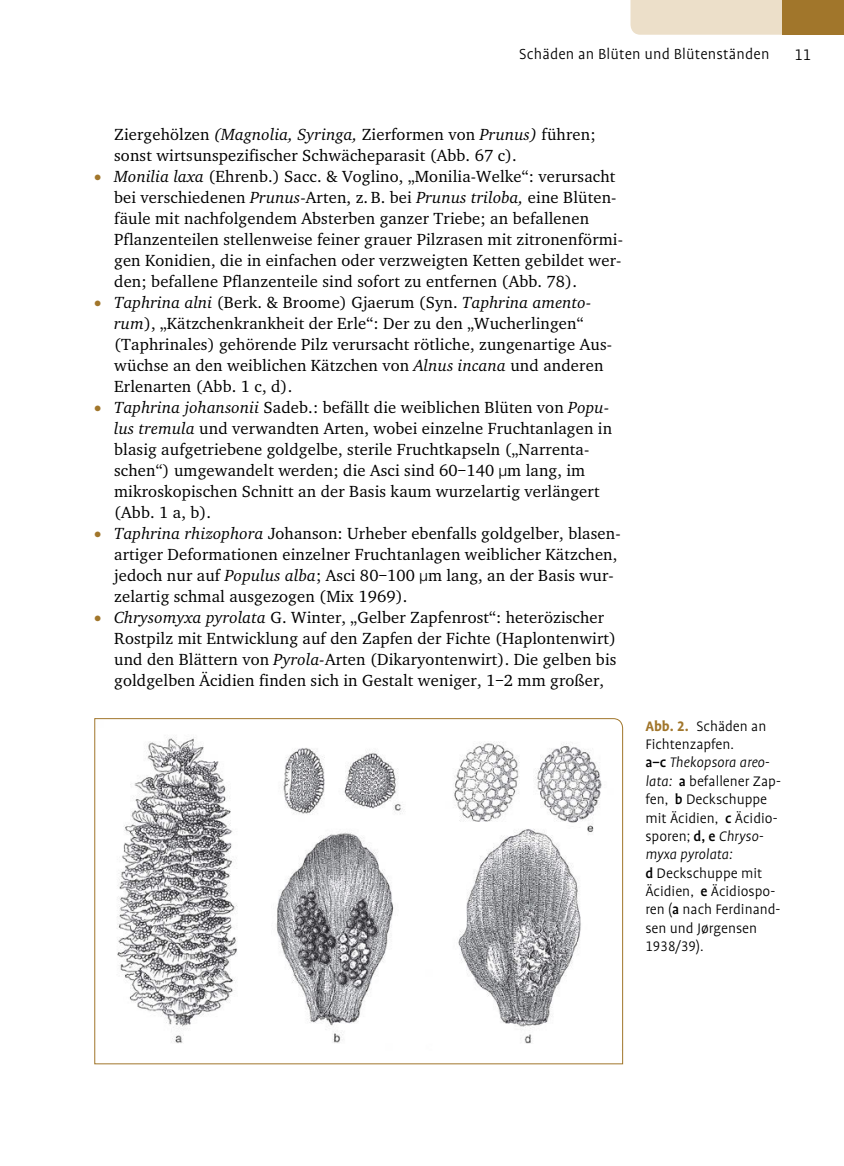
<style>
.page{position:relative;width:844px;height:1166px;background:#fff}
.page>*{position:absolute;margin:0;border:0;box-sizing:border-box;transform-origin:0 0}
.t1{font:300 17.5px "UV Profile Tab";color:#000}
.t2{font:16.62px/21px "UV Charter";letter-spacing:.01em;color:#000}
.t3{font:300 16.62px "UV Profile Tab";letter-spacing:.01em;color:#000}
.t4{font:300 15.75px/18.4px "UV Profile Tab";color:#000}
.s1{font-style:italic}
.s2{color:#a1762b}
.s3{font-weight:700;color:#a1762b}
.s4{font-weight:500}
</style>
<div class="page">
<div style="left:630px;top:0;width:151px;height:35px;background:#ecdfc9"></div>
<div style="left:781px;top:0;width:62px;height:35px;background:#a1762b"></div>
<svg style="left:94px;top:718px;width:529px;height:346px"></svg>
<p class="t3" style="left:519px;top:46px;width:252px">Schäden an Blüten und Blütenständen</p>
<p class="t1" style="left:794px;top:45px;width:18px">11</p>
<p class="t2" style="left:114px;top:124px;width:483px">Ziergehölzen <span class="s1">(Magnolia, Syringa,</span> Zierformen von <span class="s1">Prunus)</span> führen; sonst wirtsunspezifischer Schwächeparasit (Abb. 67 c).</p>
<p class="t2" style="left:114px;top:166px;width:510px;text-indent:-20px"><span class="s2">••</span> <span class="s1">Monilia laxa</span> (Ehrenb.) Sacc. &amp; Voglino, „Monilia-Welke“: verursacht bei verschiedenen <span class="s1">Prunus</span>-Arten, z.B. bei <span class="s1">Prunus triloba,</span> eine Blüten&shy;fäule mit nachfolgendem Absterben ganzer Triebe; an befallenen Pflanzenteilen stellenweise feiner grauer Pilzrasen mit zitronenförmi&shy;gen Konidien, die in einfachen oder verzweigten Ketten gebildet wer&shy;den; befallene Pflanzenteile sind sofort zu entfernen (Abb. 78).</p>
<p class="t2" style="left:114px;top:292px;width:499px;text-indent:-20px"><span class="s2">••</span> <span class="s1">Taphrina alni</span> (Berk. &amp; Broome) Gjaerum (Syn. <span class="s1">Taphrina amento&shy;rum</span>), „Kätzchenkrankheit der Erle“: Der zu den „Wucherlingen“ (Taphrinales) gehörende Pilz verursacht rötliche, zungenartige Aus&shy;wüchse an den weiblichen Kätzchen von <span class="s1">Alnus incana</span> und anderen Erlenarten (Abb. 1 c, d).</p>
<p class="t2" style="left:114px;top:397px;width:499px;text-indent:-20px"><span class="s2">••</span> <span class="s1">Taphrina johansonii</span> Sadeb.: befällt die weiblichen Blüten von <span class="s1">Popu&shy;lus tremula</span> und verwandten Arten, wobei einzelne Fruchtanlagen in blasig aufgetriebene goldgelbe, sterile Fruchtkapseln („Narrenta&shy;schen“) umgewandelt werden; die Asci sind 60–140 µm lang, im mikroskopischen Schnitt an der Basis kaum wurzelartig verlängert (Abb. 1 a, b).</p>
<p class="t2" style="left:114px;top:523px;width:508px;text-indent:-20px"><span class="s2">••</span> <span class="s1">Taphrina rhizophora</span> Johanson: Urheber ebenfalls goldgelber, blasen&shy;artiger Deformationen einzelner Fruchtanlagen weiblicher Kätzchen, jedoch nur auf <span class="s1">Populus alba</span>; Asci 80–100 µm lang, an der Basis wur&shy;zelartig schmal ausgezogen (Mix 1969).</p>
<p class="t2" style="left:114px;top:607px;width:503px;text-indent:-20px"><span class="s2">••</span> <span class="s1">Chrysomyxa pyrolata</span> G. Winter, „Gelber Zapfenrost“: heterözischer Rostpilz mit Entwicklung auf den Zapfen der Fichte (Haplontenwirt) und den Blättern von <span class="s1">Pyrola-</span>Arten (Dikaryontenwirt). Die gelben bis goldgelben Äcidien finden sich in Gestalt weniger, 1–2 mm großer,</p>
<p class="t4" style="left:645px;top:717px;width:137px"><span class="s3">Abb. 2.</span> Schäden an<br>Fichtenzapfen.<br><span class="s4">a–c</span> <span class="s1">Thekopsora areo&shy;lata:</span> <span class="s4">a</span> befallener Zap&shy;fen, <span class="s4">b</span> Deckschuppe mit Äcidien, <span class="s4">c</span> Äcidio&shy;sporen; <span class="s4">d, e</span> <span class="s1">Chryso&shy;myxa pyrolata:<br></span><span class="s4">d</span> Deckschuppe mit<br>Äcidien, <span class="s4">e</span> Äcidiospo&shy;ren (<span class="s4">a</span> nach Ferdinand&shy;sen und Jørgensen<br>1938/39).</p>
</div>
